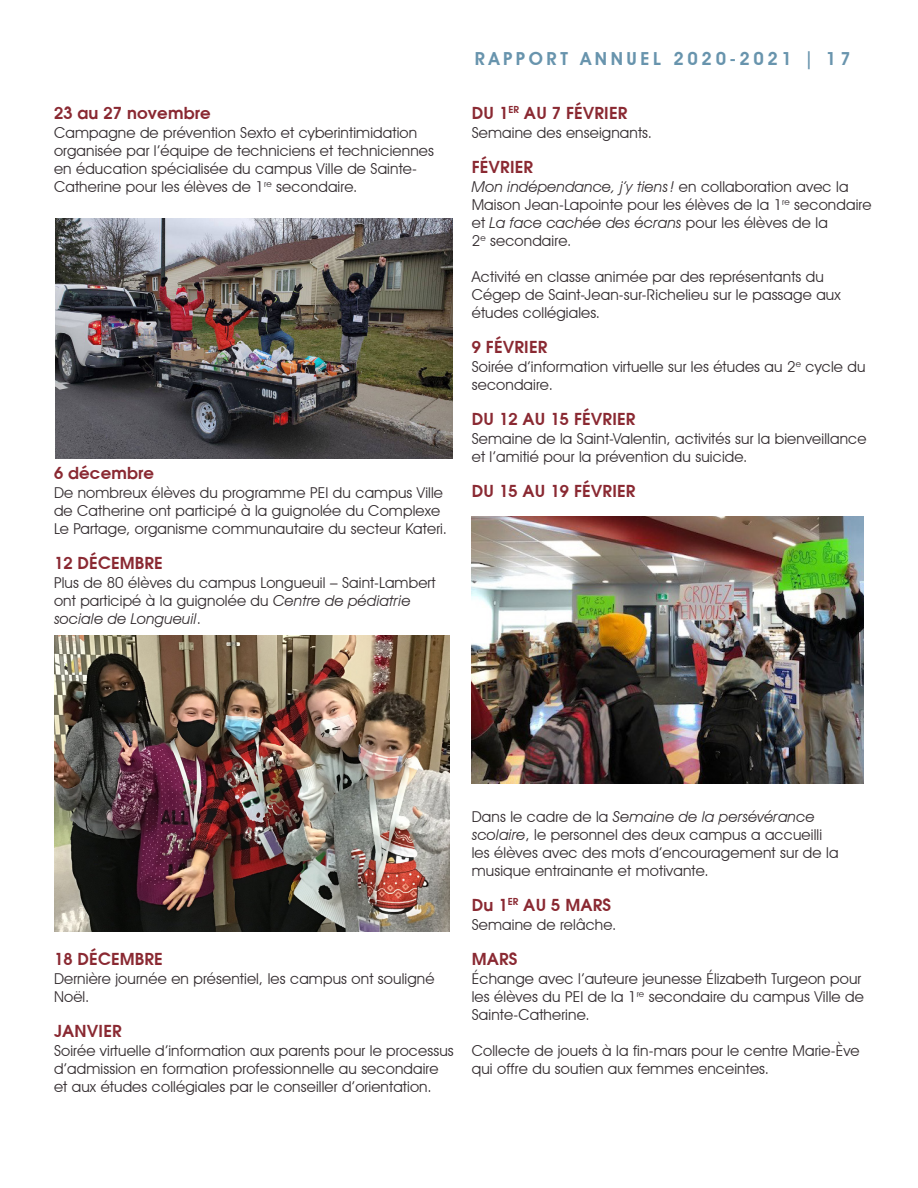
<style>
.page{position:relative;width:918px;height:1188px;background:#fff}
.page>*{position:absolute;margin:0;border:0;box-sizing:border-box;transform-origin:0 0}
.t1{font:600 18px "Avant Garde IT Cby BT";letter-spacing:.2em;color:#6894ad}
.t2{font:600 16.5px "Avant Garde";letter-spacing:.01em;color:#8a2932}
.t3{font:15px/18px "Avant Garde IT Cby BT";letter-spacing:.01em;color:#342d30}
.s1{font-style:italic}
</style>
<div class="page">
<img style="left:472px;top:516px;width:391px;height:267px">
<img style="left:56px;top:219px;width:396px;height:240px">
<img style="left:54px;top:635px;width:396px;height:297px">
<p class="t2" style="left:54px;top:102px;width:158px">23 au 27 novembre</p>
<p class="t3" style="left:54px;top:124px;width:381px">Campagne de prévention Sexto et cyberintimidation organisée par l’équipe de techniciens et techniciennes en éducation spécialisée du campus Ville de Sainte-Catherine pour les élèves de 1<sup>re</sup> secondaire.</p>
<p class="t2" style="left:54px;top:462px;width:102px">6 décembre</p>
<p class="t3" style="left:54px;top:484px;width:395px">De nombreux élèves du programme PEI du campus Ville de Catherine ont participé à la guignolée du Complexe<br>Le Partage, organisme communautaire du secteur Kateri.</p>
<p class="t2" style="left:54px;top:552px;width:110px">12 DÉCEMBRE</p>
<p class="t3" style="left:54px;top:574px;width:383px">Plus de 80 élèves du campus Longueuil – Saint-Lambert ont participé à la guignolée du <span class="s1">Centre de pédiatrie sociale de Longueuil</span>.</p>
<p class="t1" style="left:475px;top:48px;width:377px">RAPPORT ANNUEL 2020-2021 | 17</p>
<p class="t2" style="left:472px;top:102px;width:157px">DU 1<sup>ER</sup> AU 7 FÉVRIER</p>
<p class="t3" style="left:472px;top:124px;width:182px">Semaine des enseignants.</p>
<p class="t2" style="left:472px;top:156px;width:63px">FÉVRIER</p>
<p class="t3" style="left:472px;top:178px;width:401px"><span class="s1">Mon indépendance, j’y tiens!</span> en collaboration avec la Maison Jean-Lapointe pour les élèves de la 1<sup>re</sup> secondaire et <span class="s1">La face cachée des écrans</span> pour les élèves de la<br>2<sup>e</sup> secondaire.</p>
<p class="t3" style="left:472px;top:268px;width:370px">Activité en classe animée par des représentants du<br>Cégep de Saint-Jean-sur-Richelieu sur le passage aux études collégiales.</p>
<p class="t2" style="left:472px;top:336px;width:77px">9 FÉVRIER</p>
<p class="t3" style="left:472px;top:358px;width:395px">Soirée d’information virtuelle sur les études au 2<sup>e</sup> cycle du secondaire.</p>
<p class="t2" style="left:472px;top:408px;width:165px">DU 12 AU 15 FÉVRIER</p>
<p class="t3" style="left:472px;top:430px;width:396px">Semaine de la Saint-Valentin, activités sur la bienveillance et l’amitié pour la prévention du suicide.</p>
<p class="t2" style="left:472px;top:480px;width:165px">DU 15 AU 19 FÉVRIER</p>
<p class="t2" style="left:54px;top:948px;width:110px">18 DÉCEMBRE</p>
<p class="t3" style="left:54px;top:970px;width:382px">Dernière journée en présentiel, les campus ont souligné<br>Noël.</p>
<p class="t2" style="left:54px;top:1020px;width:69px">JANVIER</p>
<p class="t3" style="left:54px;top:1042px;width:401px">Soirée virtuelle d’information aux parents pour le processus d’admission en formation professionnelle au secondaire et aux études collégiales par le conseiller d’orientation.</p>
<p class="t3" style="left:472px;top:808px;width:368px">Dans le cadre de la <span class="s1">Semaine de la persévérance scolaire</span>, le personnel des deux campus a accueilli les élèves avec des mots d’encouragement sur de la musique entrainante et motivante.</p>
<p class="t2" style="left:472px;top:894px;width:141px">Du 1<sup>ER</sup> AU 5 MARS</p>
<p class="t3" style="left:472px;top:916px;width:146px">Semaine de relâche.</p>
<p class="t2" style="left:472px;top:948px;width:47px">MARS</p>
<p class="t3" style="left:472px;top:970px;width:394px">Échange avec l’auteure jeunesse Élizabeth Turgeon pour les élèves du PEI de la 1<sup>re</sup> secondaire du campus Ville de<br>Sainte-Catherine.</p>
<p class="t3" style="left:472px;top:1042px;width:389px">Collecte de jouets à la fin-mars pour le centre Marie-Ève qui offre du soutien aux femmes enceintes.</p>
</div>
